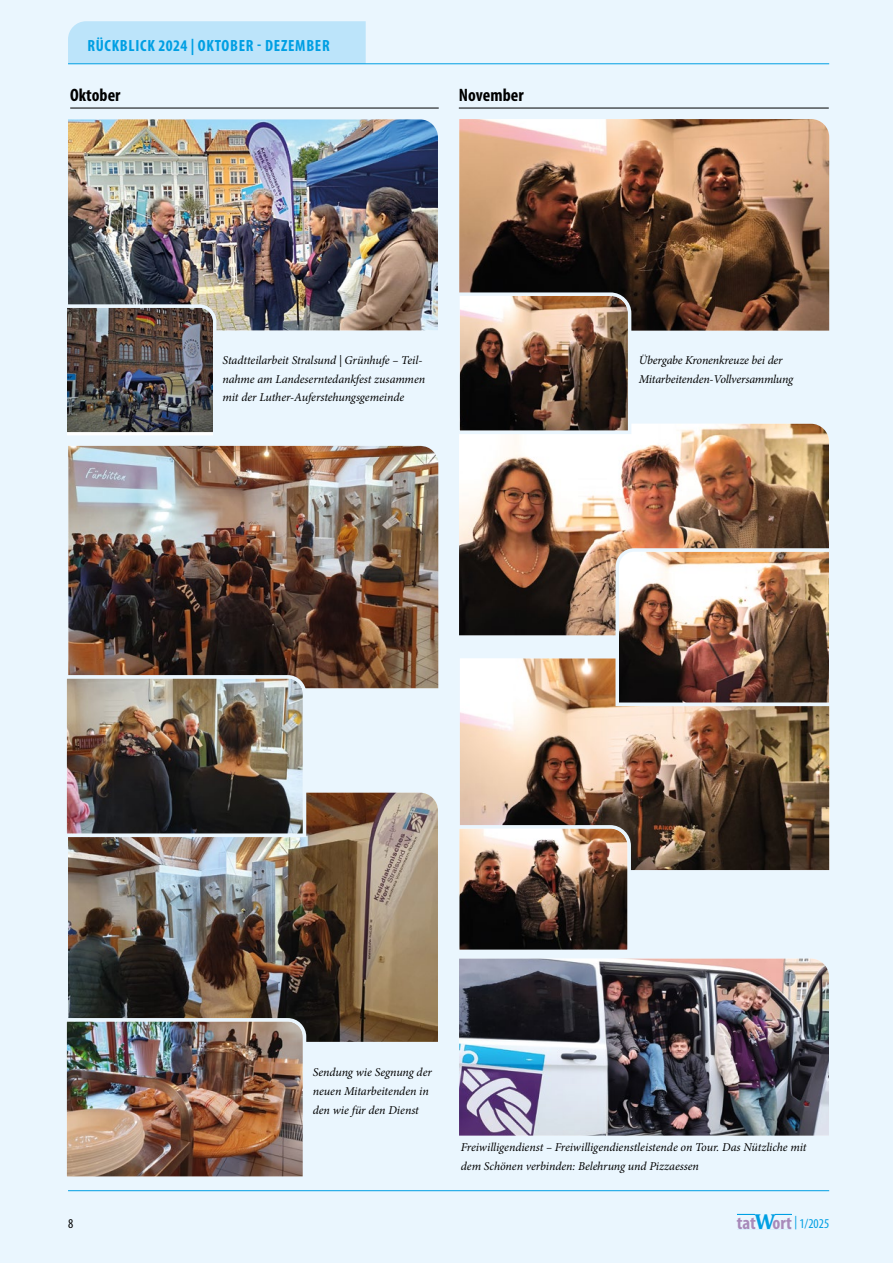
<style>
.page{position:relative;width:893px;height:1263px;background:#eaf6fe}
.page>*{position:absolute;margin:0;border:0;box-sizing:border-box;transform-origin:0 0}
.t1{font:700 condensed 18px "Myriad Pro";color:#000}
.t2{font:700 condensed 16.35px "Myriad Pro";letter-spacing:.045em;color:#009fe3}
.t3{font:condensed 13.5px "Myriad Pro";color:#009fe3}
.t4{font:condensed 13.5px "Myriad Pro";color:#000}
.t5{font:italic 12px/18.8px "Minion Pro";letter-spacing:-.01em;color:#000}
.s1{font-weight:700;font-size:18.45px;color:#a88aba}
.s2{font-family:"Cambria";font-weight:700;font-stretch:normal;font-size:21.9px}
</style>
<div class="page">
<hr style="left:70px;top:108px;width:369px;height:1px;background:#000">
<hr style="left:68px;top:1190px;width:761px;height:1px;background:#009fe3">
<svg style="left:737px;top:1214px;width:18px;height:1px"></svg>
<svg style="left:775px;top:1214px;width:17px;height:1px"></svg>
<div style="left:68px;top:21px;width:298px;height:42px;background:#bce4fa"></div>
<hr style="left:68px;top:63px;width:761px;height:1px;background:#009fe3">
<img style="left:68px;top:793px;width:370px;height:249px">
<hr style="left:459px;top:108px;width:370px;height:1px;background:#000">
<img style="left:459px;top:959px;width:370px;height:176px">
<img style="left:68px;top:119px;width:370px;height:211px">
<img style="left:68px;top:446px;width:370px;height:242px">
<img style="left:67px;top:303px;width:151px;height:132px">
<img style="left:66px;top:673px;width:242px;height:166px">
<img style="left:66px;top:1016px;width:242px;height:161px">
<img style="left:459px;top:119px;width:370px;height:212px">
<img style="left:459px;top:424px;width:370px;height:211px">
<img style="left:459px;top:291px;width:174px;height:145px">
<img style="left:460px;top:658px;width:369px;height:212px">
<img style="left:614px;top:546px;width:216px;height:162px">
<img style="left:459px;top:823px;width:174px;height:127px">
<h2 class="t2" style="left:87px;top:36px;width:244px">RÜCKBLICK 2024 | OKTOBER - DEZEMBER</h2>
<h1 class="t1" style="left:70px;top:84px;width:52px">Oktober</h1>
<h1 class="t1" style="left:459px;top:84px;width:66px">November</h1>
<p class="t5" style="left:223px;top:351px;width:204px">Stadtteilarbeit Stralsund | Grünhufe – Teil&shy;nahme am Landeserntedankfest zusammen mit der Luther-Auferstehungsgemeinde</p>
<p class="t5" style="left:639px;top:351px;width:156px">Übergabe Kronenkreuze bei der<br>Mitarbeitenden-Vollversammlung</p>
<p class="t5" style="left:313px;top:1063px;width:121px">Sendung wie Segnung der neuen Mitarbeitenden in den wie für den Dienst</p>
<p class="t5" style="left:461px;top:1138px;width:347px">Freiwilligendienst – Freiwilligendienstleistende on Tour. Das Nützliche mit dem Schönen verbinden: Belehrung und Pizzaessen</p>
<p class="t4" style="left:68px;top:1215px;width:7px">8</p>
<p class="t3" style="left:737px;top:1215px;width:94px"><span class="s1">tat</span> <span class="s2">W</span><span class="s1">ort</span> | 1/2025</p>
</div>
